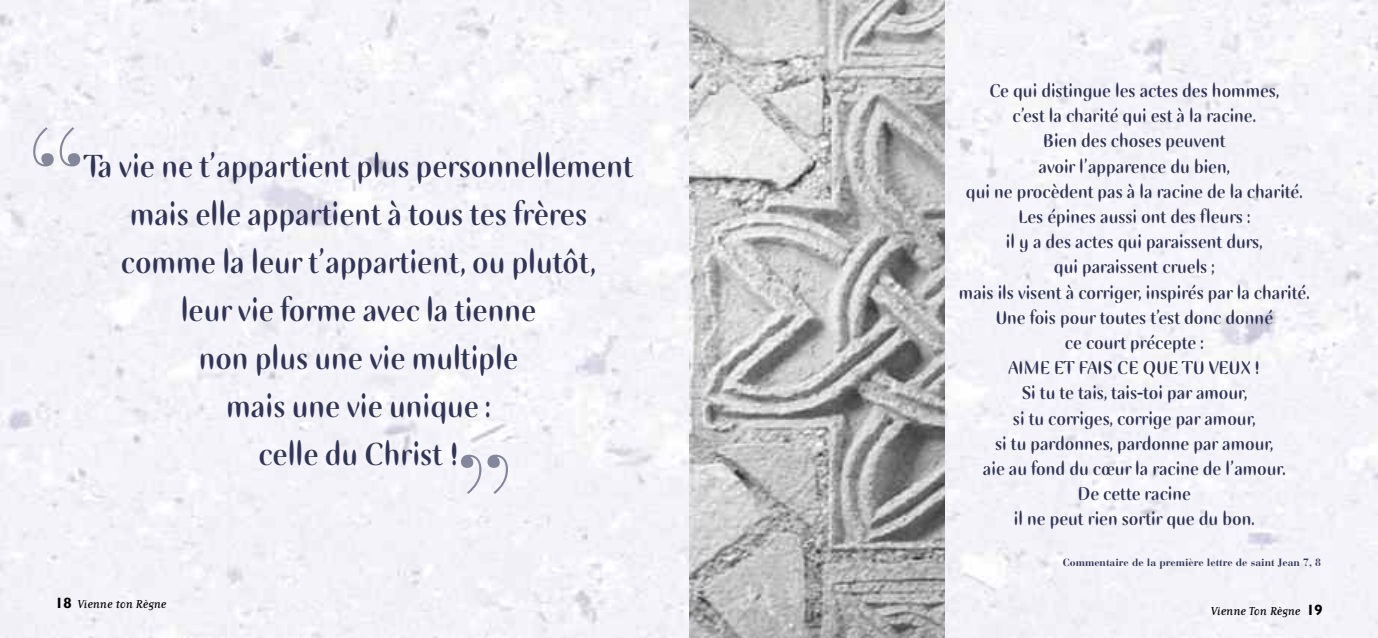
<style>
.page{position:relative;width:1378px;height:638px;background:#f4f3f9}
.page>*{position:absolute;margin:0;border:0;box-sizing:border-box;transform-origin:0 0}
.t1{font:136.65px "Bauer Bodoni";color:#84869b}
.t2{font:700 36px/48px "Ellipse ITC";color:#323557;text-align:center}
.t3{font:700 21px/25.2px "Ellipse ITC";color:#323557;text-align:center}
.t4{font:13.5px "Matrix Script";color:#000}
.t5{font:700 10.5px "Bauer Bodoni";color:#323557}
.s1{font-family:"Humanist 521 BT";font-weight:700;font-size:15px}
</style>
<div class="page">
<img style="left:690px;top:0;width:255px;height:638px">
<h1 class="t1" style="left:24px;top:129px;width:66px">‘‘</h1>
<h2 class="t2" style="left:84px;top:144px;width:550px">Ta vie ne t’appartient plus personnellement mais elle appartient à tous tes frères comme la leur t’appartient, ou plutôt,<br>leur vie forme avec la tienne<br>non plus une vie multiple<br>mais une vie unique :<br>celle du Christ !</h2>
<h1 class="t1" style="left:450px;top:457px;width:70px">”</h1>
<p class="t4" style="left:55px;top:595px;width:113px"><span class="s1">18</span> Vienne ton Règne</p>
<p class="t3" style="left:959px;top:79px;width:352px">Ce qui distingue les actes des hommes,<br>c’est la charité qui est à la racine.<br>Bien des choses peuvent<br>avoir l’apparence du bien,<br>qui ne procèdent pas à la racine de la charité.<br>Les épines aussi ont des fleurs :<br>il y a des actes qui paraissent durs,<br>qui paraissent cruels ;<br>mais ils visent à corriger, inspirés par la charité.<br>Une fois pour toutes t’est donc donné<br>ce court précepte :<br>AIME ET FAIS CE QUE TU VEUX !<br>Si tu te tais, tais-toi par amour,<br>si tu corriges, corrige par amour,<br>si tu pardonnes, pardonne par amour,<br>aie au fond du cœur la racine de l’amour.<br>De cette racine<br>il ne peut rien sortir que du bon.</p>
<p class="t5" style="left:1063px;top:558px;width:260px">Commentaire de la première lettre de saint Jean 7, 8</p>
<p class="t4" style="left:1211px;top:603px;width:113px">Vienne Ton Règne <span class="s1">19</span></p>
</div>
